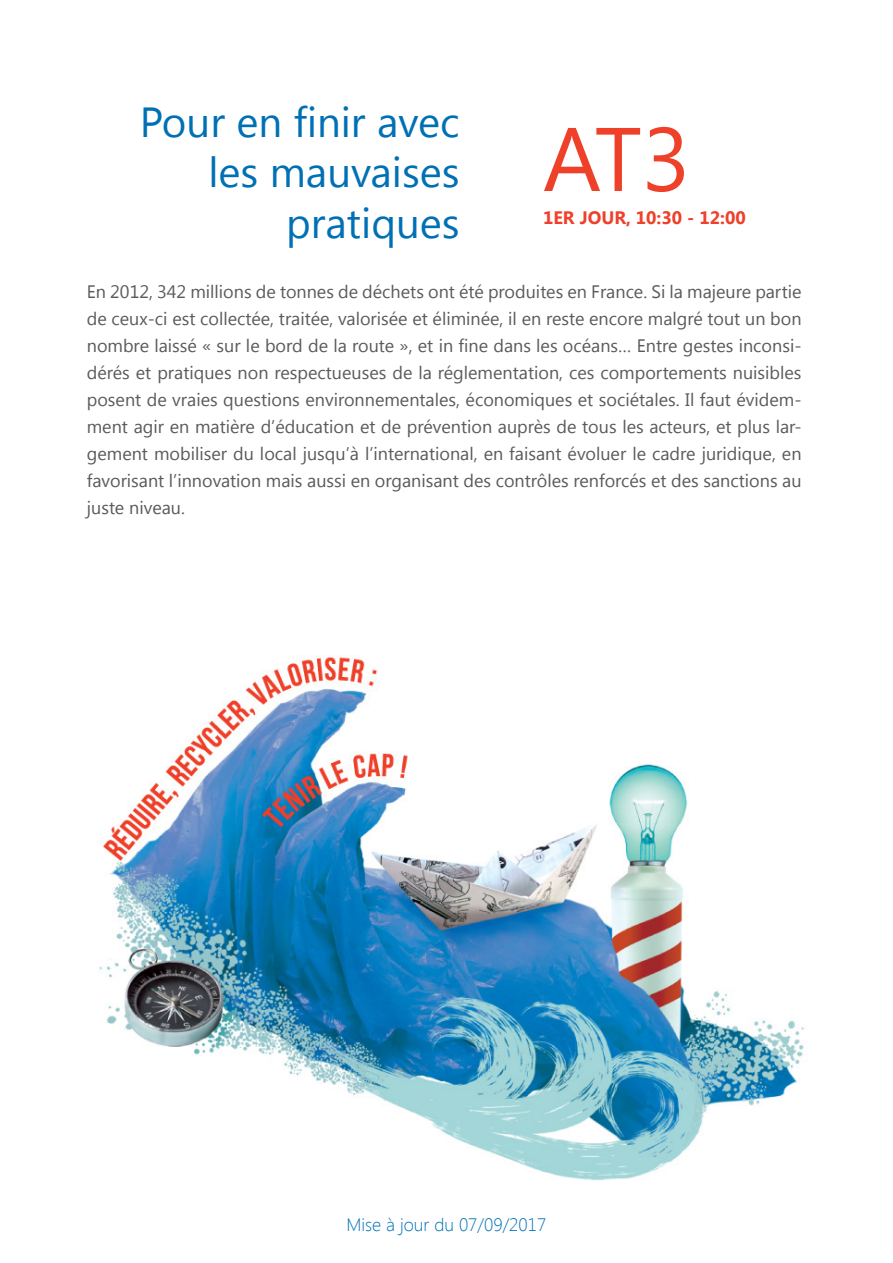
<style>
.page{position:relative;width:893px;height:1263px;background:#fff}
.page>*{position:absolute;margin:0;border:0;box-sizing:border-box;transform-origin:0 0}
.t1{font:90px "Segoe UI";color:#ef402a}
.t2{font:42px/50.4px "Segoe UI";color:#0070b5;text-align:right}
.t3{font:18px/27px "Segoe UI";color:#5a5a5d;text-align:justify}
.t4{font:300 18px "Segoe UI";color:#0070b5}
.t5{font:700 18px "Segoe UI";color:#ef402a}
</style>
<div class="page">
<img style="left:99px;top:656px;width:706px;height:525px">
<p class="t2" style="left:140px;top:95px;width:321px">Pour en finir avec les mauvaises pratiques</p>
<p class="t3" style="left:87px;top:277px;width:716px">En 2012, 342 millions de tonnes de déchets ont été produites en France. Si la majeure partie de ceux-ci est collectée, traitée, valorisée et éliminée, il en reste encore malgré tout un bon nombre laissé « sur le bord de la route », et in fine dans les océans… Entre gestes inconsi&shy;dérés et pratiques non respectueuses de la réglementation, ces comportements nuisibles posent de vraies questions environnementales, économiques et sociétales. Il faut évidem&shy;ment agir en matière d’éducation et de prévention auprès de tous les acteurs, et plus lar&shy;gement mobiliser du local jusqu’à l’international, en faisant évoluer le cadre juridique, en favorisant l’innovation mais aussi en organisant des contrôles renforcés et des sanctions au juste niveau.</p>
<p class="t1" style="left:543px;top:97px;width:149px">AT3</p>
<p class="t5" style="left:543px;top:204px;width:204px">1ER JOUR, 10:30 - 12:00</p>
<p class="t4" style="left:347px;top:1213px;width:201px">Mise à jour du 07/09/2017</p>
</div>
